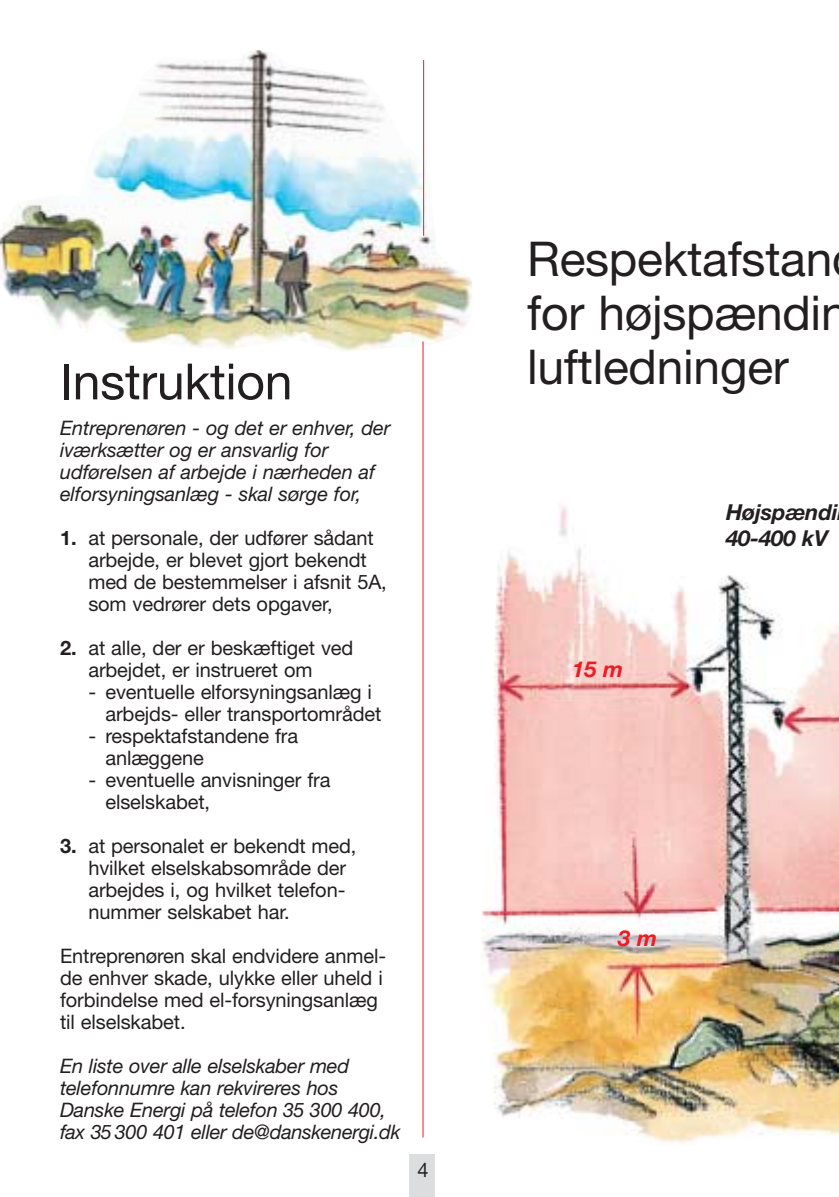
<style>
.page{position:relative;width:839px;height:1197px;background:#fff}
.page>*{position:absolute;margin:0;border:0;box-sizing:border-box;transform-origin:0 0}
.t1{font:50px "Helvetica Neue";letter-spacing:-.005em;color:#231f20}
.t2{font:48px/54px "Helvetica Neue";letter-spacing:-.005em;color:#231f20}
.t3{font:italic 700 22px/26px "Helvetica Neue";letter-spacing:-.005em;color:#231f20}
.t4{font:italic 700 22px "Helvetica Neue";color:#ed1c24}
.t5{font:20px/22px "Helvetica Neue";letter-spacing:-.005em;color:#231f20}
.t6{font:italic 20px/22px "Helvetica Neue";letter-spacing:-.005em;color:#231f20}
.s1{font-weight:700}
</style>
<div class="page">
<img style="left:0;top:50px;width:839px;height:1147px">
<h1 class="t1" style="left:60px;top:364px;width:234px">Instruktion</h1>
<p class="t6" style="left:60px;top:418px;width:332px">Entreprenøren - og det er enhver, der iværksætter og er ansvarlig for udførelsen af arbejde i nærheden af elforsyningsanlæg - skal sørge for,</p>
<p class="t5" style="left:88px;top:528px;width:300px;text-indent:-28px"><span class="s1">1.</span> at personale, der udfører sådant arbejde, er blevet gjort bekendt med de bestemmelser i afsnit 5A, som vedrører dets opgaver,</p>
<p class="t5" style="left:88px;top:638px;width:266px;text-indent:-28px"><span class="s1">2.</span> at alle, der er beskæftiget ved arbejdet, er instrueret om</p>
<p class="t5" style="left:105px;top:682px;width:277px;text-indent:-17px">- eventuelle elforsyningsanlæg i arbejds- eller transportområdet</p>
<p class="t5" style="left:105px;top:726px;width:194px;text-indent:-17px">- respektafstandene fra anlæggene</p>
<p class="t5" style="left:105px;top:770px;width:226px;text-indent:-17px">- eventuelle anvisninger fra elselskabet,</p>
<p class="t5" style="left:88px;top:836px;width:270px;text-indent:-28px"><span class="s1">3.</span> at personalet er bekendt med, hvilket elselskabsområde der arbejdes i, og hvilket telefon&shy;nummer selskabet har.</p>
<p class="t5" style="left:60px;top:946px;width:328px">Entreprenøren skal endvidere anmel&shy;de enhver skade, ulykke eller uheld i forbindelse med el-forsyningsanlæg til elselskabet.</p>
<p class="t6" style="left:60px;top:1056px;width:342px">En liste over alle elselskaber med telefonnumre kan rekvireres hos Danske Energi på telefon 35 300 400, fax 35 300 401 eller de@danskenergi.dk</p>
<p class="t5" style="left:417px;top:1160px;width:13px">4</p>
<h2 class="t2" style="left:527px;top:236px;width:322px">Respektafstan for højspændin luftledninger</h2>
<p class="t4" style="left:572px;top:661px;width:52px">15 m</p>
<p class="t3" style="left:726px;top:501px;width:113px">Højspændi<br>40-400 kV</p>
<p class="t4" style="left:618px;top:930px;width:40px">3 m</p>
</div>
